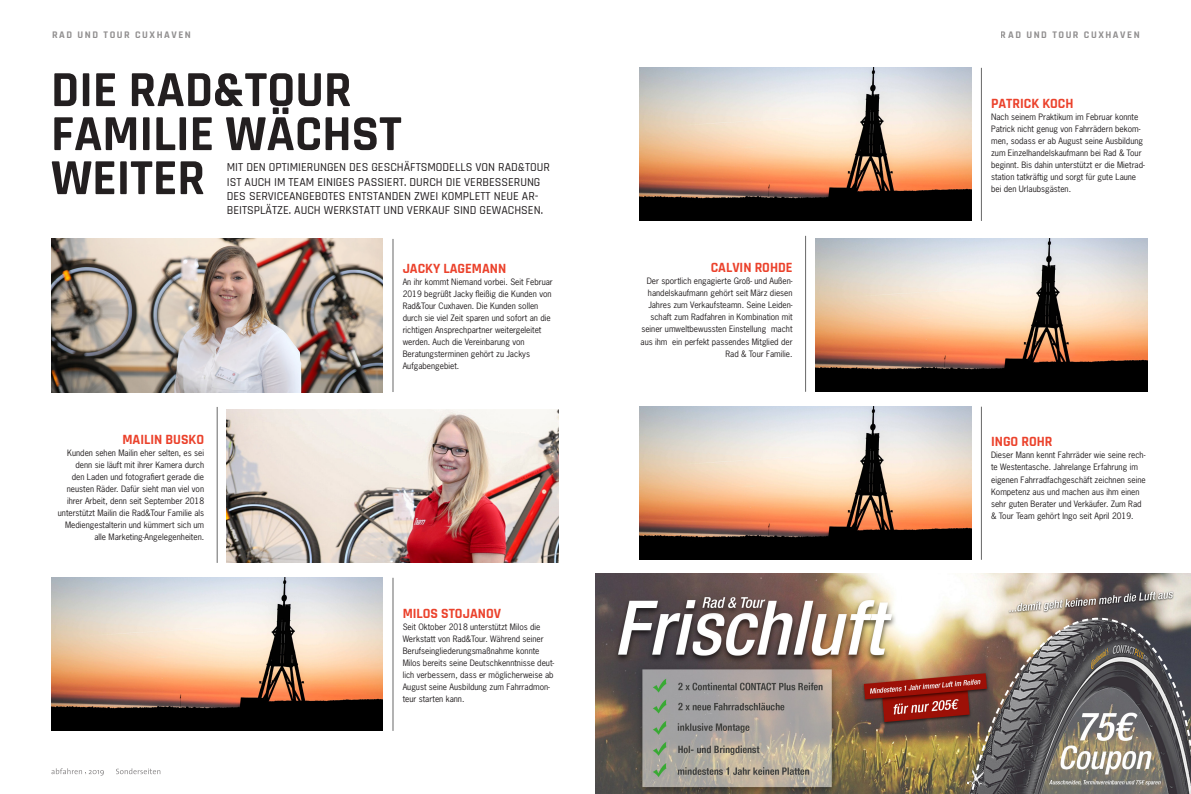
<style>
.page{position:relative;width:1191px;height:794px;background:#fff}
.page>*{position:absolute;margin:0;border:0;box-sizing:border-box;transform-origin:0 0}
.t1{font:700 51px/44px "Rajdhani";color:#231f20}
.t2{font:700 14px "Rajdhani";color:#eb422c}
.t3{font:500 12px/14.4px "Rajdhani";color:#231f20}
.t4{font:700 10px "Rajdhani";letter-spacing:.15em;color:#231f20}
.t5{font:8.3px/12px "News Gothic Std";color:#231f20}
</style>
<div class="page">
<svg style="left:116px;top:768px;width:44px;height:6px"></svg>
<svg style="left:51px;top:768px;width:53px;height:7px"></svg>
<img style="left:595px;top:573px;width:596px;height:221px">
<hr style="left:393px;top:239px;width:1px;height:153px;background:#000001">
<svg style="left:965px;top:616px;width:226px;height:178px;background:#756e69"></svg>
<img style="left:51px;top:239px;width:332px;height:153px">
<hr style="left:217px;top:407px;width:1px;height:156px;background:#000001">
<img style="left:227px;top:410px;width:331px;height:153px">
<hr style="left:393px;top:578px;width:1px;height:153px;background:#000001">
<img style="left:51px;top:578px;width:332px;height:153px">
<hr style="left:981px;top:68px;width:1px;height:153px;background:#000001">
<img style="left:639px;top:68px;width:332px;height:153px">
<hr style="left:805px;top:236px;width:1px;height:156px;background:#000001">
<img style="left:815px;top:239px;width:332px;height:153px">
<hr style="left:981px;top:407px;width:1px;height:153px;background:#000001">
<img style="left:639px;top:407px;width:332px;height:153px">
<p class="t4" style="left:52px;top:29px;width:140px">RAD UND TOUR CUXHAVEN</p>
<p class="t4" style="left:1000px;top:29px;width:140px">RAD UND TOUR CUXHAVEN</p>
<h1 class="t1" style="left:51px;top:69px;width:352px">DIE RAD&amp;TOUR<br>FAMILIE WÄCHST<br>WEITER</h1>
<h2 class="t2" style="left:991px;top:95px;width:84px">PATRICK KOCH</h2>
<p class="t5" style="left:991px;top:110px;width:155px">Nach seinem Praktikum im Februar konnte Patrick nicht genug von Fahrrädern bekom&shy;men, sodass er ab August seine Ausbildung zum Einzelhandelskaufmann bei Rad &amp; Tour beginnt. Bis dahin unterstützt er die Mietrad&shy;station tatkräftig und sorgt für gute Laune bei den Urlaubsgästen.</p>
<h3 class="t3" style="left:227px;top:160px;width:325px">MIT DEN OPTIMIERUNGEN DES GESCHÄFTSMODELLS VON RAD&amp;TOUR IST AUCH IM TEAM EINIGES PASSIERT. DURCH DIE VERBESSERUNG DES SERVICEANGEBOTES ENTSTANDEN ZWEI KOMPLETT NEUE AR-BEITSPLÄTZE. AUCH WERKSTATT UND VERKAUF SIND GEWACHSEN.</h3>
<h2 class="t2" style="left:122px;top:430px;width:83px">MAILIN BUSKO</h2>
<p class="t5" style="left:58px;top:446px;width:148px;text-align:right">Kunden sehen Mailin eher selten, es sei denn sie läuft mit ihrer Kamera durch<br>den Laden und fotografiert gerade die neusten Räder. Dafür sieht man viel von ihrer Arbeit, denn seit September 2018 unterstützt Mailin die Rad&amp;Tour Familie als Mediengestalterin und kümmert sich um alle Marketing-Angelegenheiten.</p>
<h2 class="t2" style="left:403px;top:260px;width:105px">JACKY LAGEMANN</h2>
<p class="t5" style="left:403px;top:275px;width:152px">An ihr kommt Niemand vorbei. Seit Februar 2019 begrüßt Jacky fleißig die Kunden von Rad&amp;Tour Cuxhaven. Die Kunden sollen durch sie viel Zeit sparen und sofort an die richtigen Ansprechpartner weitergeleitet werden. Auch die Vereinbarung von Beratungsterminen gehört zu Jackys Aufgabengebiet.</p>
<h2 class="t2" style="left:710px;top:259px;width:83px">CALVIN ROHDE</h2>
<p class="t5" style="left:640px;top:275px;width:153px;text-align:right">Der sportlich engagierte Groß- und Außen&shy;handelskaufmann gehört seit März diesen Jahres zum Verkaufsteamn. Seine Leiden&shy;schaft zum Radfahren in Kombination mit seiner umweltbewussten Einstellung macht aus ihm ein perfekt passendes Mitglied der Rad &amp; Tour Familie.</p>
<h2 class="t2" style="left:403px;top:604px;width:100px">MILOS STOJANOV</h2>
<p class="t5" style="left:403px;top:620px;width:153px">Seit Oktober 2018 unterstützt Milos die Werkstatt von Rad&amp;Tour. Während seiner Berufseingliederungsmaßnahme konnte Milos bereits seine Deutschkenntnisse deut&shy;lich verbessern, dass er möglicherweise ab August seine Ausbildung zum Fahrradmon&shy;teur starten kann.</p>
<h2 class="t2" style="left:991px;top:433px;width:63px">INGO ROHR</h2>
<p class="t5" style="left:991px;top:449px;width:156px">Dieser Mann kennt Fahrräder wie seine rech&shy;te Westentasche. Jahrelange Erfahrung im eigenen Fahrradfachgeschäft zeichnen seine Kompetenz aus und machen aus ihm einen sehr guten Berater und Verkäufer. Zum Rad &amp; Tour Team gehört Ingo seit April 2019.</p>
</div>
